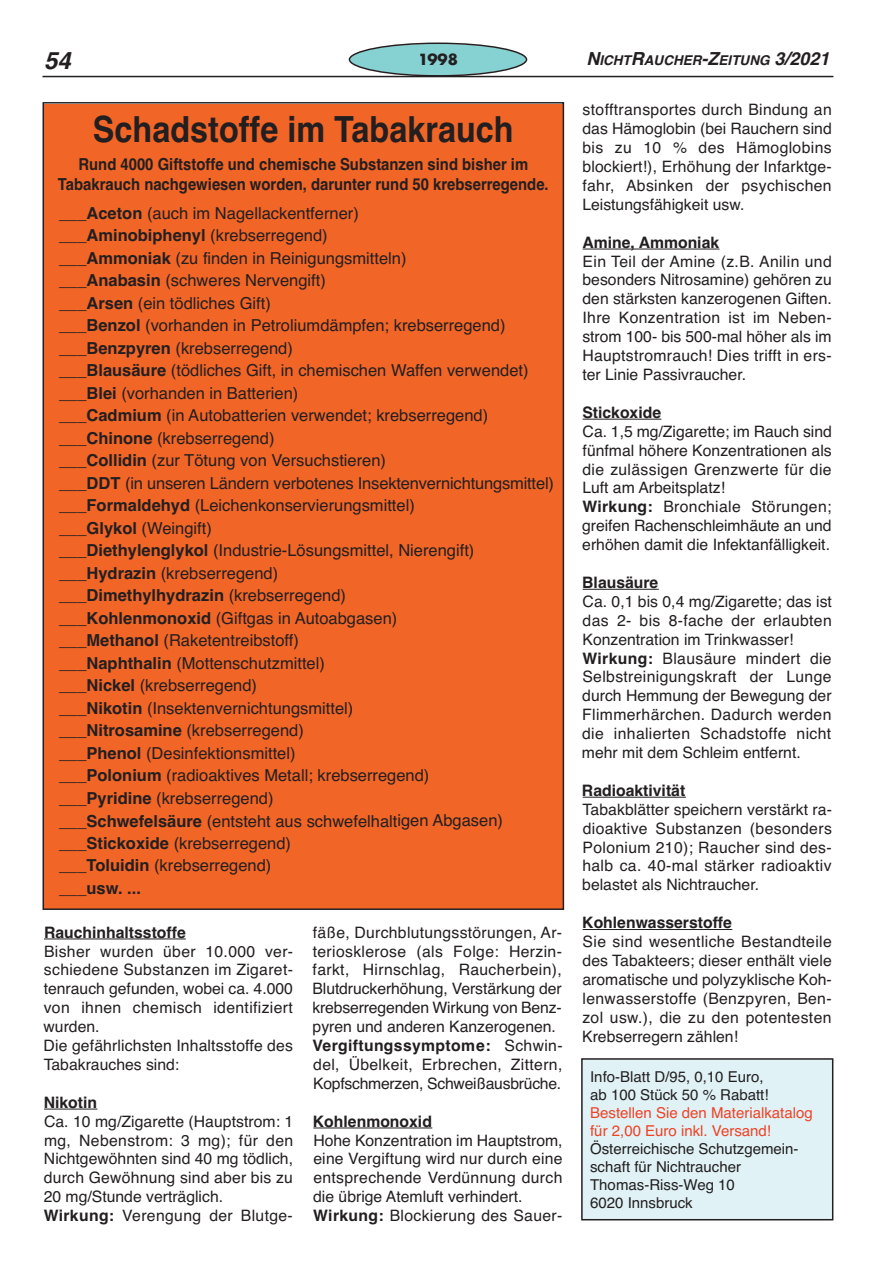
<style>
.page{position:relative;width:893px;height:1263px;background:#fff}
.page>*{position:absolute;margin:0;border:0;box-sizing:border-box;transform-origin:0 0}
.t1{font:700 36px "Helvetica";color:#231f20;scale:.9 1}
.t2{font:italic 700 24px "Helvetica";color:#231f20}
.t3{font:16.5px/22.5px "Helvetica";color:#231f20}
.t4{font:700 16.5px/19.8px "Helvetica";color:#231f20;text-align:center;scale:.9 1}
.t5{font:15.75px/18.9px "Helvetica";letter-spacing:.01em;color:#231f20}
.t6{font:700 15.75px "Helvetica";color:#231f20}
.t7{font:15px/18px "Helvetica";color:#231f20}
.t8{font:15px/18px "Helvetica";color:#ef4226}
.t9{font:700 15px "Futura";color:#231f20}
.t10{font:italic 700 13.5px "Helvetica";color:#231f20}
.s1{font-size:18px}
.s2{font-weight:700}
</style>
<div class="page">
<hr style="left:43px;top:76px;width:790px;height:1px;background:#231f20">
<svg style="left:349px;top:43px;width:178px;height:33px"></svg>
<div style="left:44px;top:104px;width:519px;height:804px;background:#f16527"></div>
<hr style="left:44px;top:938px;width:142px;height:1px;background:#231f20">
<hr style="left:44px;top:1109px;width:53px;height:1px;background:#231f20">
<hr style="left:313px;top:1127px;width:119px;height:1px;background:#231f20">
<hr style="left:583px;top:249px;width:136px;height:1px;background:#231f20">
<hr style="left:583px;top:419px;width:78px;height:1px;background:#231f20">
<hr style="left:583px;top:589px;width:76px;height:1px;background:#231f20">
<hr style="left:583px;top:797px;width:103px;height:1px;background:#231f20">
<hr style="left:583px;top:929px;width:149px;height:1px;background:#231f20">
<div style="left:583px;top:1060px;width:249px;height:159px;background:#e0f2f6"></div>
<div style="left:581px;top:1058px;width:252px;height:162px;border:2px solid #231f20"></div>
<h2 class="t2" style="left:44px;top:46px;width:28px">54</h2>
<p class="t9" style="left:418px;top:49px;width:41px">1998</p>
<p class="t10" style="left:586px;top:52px;width:245px"><span class="s1">N</span>ICHT<span class="s1">R</span>AUCHER<span class="s1">-Z</span>EITUNG <span class="s1">3/2021</span></p>
<h1 class="t1" style="left:93px;top:108px;width:469px">Schadstoffe im Tabakrauch</h1>
<p class="t4" style="left:58px;top:155px;width:547px">Rund 4000 Giftstoffe und chemische Substanzen sind bisher im<br>Tabakrauch nachgewiesen worden, darunter rund 50 krebserregende.</p>
<p class="t3" style="left:59px;top:202px;width:496px">___<span class="s2">Aceton</span> (auch im Nagellackentferner)<br>___<span class="s2">Aminobiphenyl</span> (krebserregend)<br>___<span class="s2">Ammoniak</span> (zu finden in Reinigungsmitteln)<br>___<span class="s2">Anabasin</span> (schweres Nervengift)<br>___<span class="s2">Arsen</span> (ein tödliches Gift)<br>___<span class="s2">Benzol</span> (vorhanden in Petroliumdämpfen; krebserregend) ___<span class="s2">Benzpyren</span> (krebserregend)<br>___<span class="s2">Blausäure</span> (tödliches Gift, in chemischen Waffen verwendet) ___<span class="s2">Blei</span> (vorhanden in Batterien)<br>___<span class="s2">Cadmium</span> (in Autobatterien verwendet; krebserregend) ___<span class="s2">Chinone</span> (krebserregend)<br>___<span class="s2">Collidin</span> (zur Tötung von Versuchstieren)<br>___<span class="s2">DDT</span> (in unseren Ländern verbotenes Insektenvernichtungsmittel) ___<span class="s2">Formaldehyd</span> (Leichenkonservierungsmittel)<br>___<span class="s2">Glykol</span> (Weingift)<br>___<span class="s2">Diethylenglykol</span> (Industrie-Lösungsmittel, Nierengift) ___<span class="s2">Hydrazin</span> (krebserregend)<br>___<span class="s2">Dimethylhydrazin</span> (krebserregend)<br>___<span class="s2">Kohlenmonoxid</span> (Giftgas in Autoabgasen)<br>___<span class="s2">Methanol</span> (Raketentreibstoff)<br>___<span class="s2">Naphthalin</span> (Mottenschutzmittel)<br>___<span class="s2">Nickel</span> (krebserregend)<br>___<span class="s2">Nikotin</span> (Insektenvernichtungsmittel)<br>___<span class="s2">Nitrosamine</span> (krebserregend)<br>___<span class="s2">Phenol</span> (Desinfektionsmittel)<br>___<span class="s2">Polonium</span> (radioaktives Metall; krebserregend)<br>___<span class="s2">Pyridine</span> (krebserregend)<br>___<span class="s2">Schwefelsäure</span> (entsteht aus schwefelhaltigen Abgasen) ___<span class="s2">Stickoxide</span> (krebserregend)<br>___<span class="s2">Toluidin</span> (krebserregend)<br>___<span class="s2">usw. ...</span></p>
<p class="t6" style="left:44px;top:923px;width:143px">Rauchinhaltsstoffe</p>
<p class="t5" style="left:44px;top:942px;width:251px">Bisher wurden über 10.000 ver&shy;schiedene Substanzen im Zigaret&shy;tenrauch gefunden, wobei ca. 4.000 von ihnen chemisch identifiziert wurden.<br>Die gefährlichsten Inhaltsstoffe des<br>Tabakrauches sind:</p>
<p class="t6" style="left:44px;top:1093px;width:55px">Nikotin</p>
<p class="t5" style="left:44px;top:1112px;width:251px">Ca. 10 mg/Zigarette (Hauptstrom: 1 mg, Nebenstrom: 3 mg); für den<br>Nichtgewöhnten sind 40 mg tödlich, durch Gewöhnung sind aber bis zu<br>20 mg/Stunde verträglich.<br><span class="s2">Wirkung:</span> Verengung der Blutge-</p>
<p class="t5" style="left:312px;top:923px;width:252px">fäße, Durchblutungsstörungen, Ar&shy;teriosklerose (als Folge: Herzin&shy;farkt, Hirnschlag, Raucherbein), Blutdruckerhöhung, Verstärkung der krebserregenden Wirkung von Benz - pyren und anderen Kanzerogenen.<br><span class="s2">Vergiftungssymptome:</span> Schwin&shy;del, Übelkeit, Erbrechen, Zittern, Kopfschmerzen, Schweißausbrüche.</p>
<p class="t6" style="left:313px;top:1112px;width:121px">Kohlenmonoxid</p>
<p class="t5" style="left:313px;top:1131px;width:251px">Hohe Konzentration im Hauptstrom, eine Vergiftung wird nur durch eine entsprechende Verdünnung durch die übrige Atemluft verhindert.<br><span class="s2">Wirkung:</span> Blockierung des Sauer-</p>
<p class="t5" style="left:582px;top:100px;width:251px;text-align:justify">stofftransportes durch Bindung an das Hämoglobin (bei Rauchern sind bis zu 10 % des Hämoglobins blockiert!), Erhöhung der Infarktge&shy;fahr, Absinken der psychischen Leis tungsfähigkeit usw.</p>
<p class="t6" style="left:582px;top:233px;width:138px">Amine, Ammoniak</p>
<p class="t5" style="left:582px;top:252px;width:251px;text-align:justify">Ein Teil der Amine (z.B. Anilin und besonders Nitrosamine) gehören zu den stärksten kanzerogenen Giften.<br>Ihre Konzentration ist im Neben&shy;strom 100- bis 500-mal höher als im Hauptstromrauch! Dies trifft in ers - ter Linie Passivraucher.</p>
<p class="t6" style="left:582px;top:403px;width:80px">Stickoxide</p>
<p class="t5" style="left:582px;top:422px;width:251px">Ca. 1,5 mg/Zigarette; im Rauch sind fünfmal höhere Konzentrationen als die zulässigen Grenzwerte für die Luft am Arbeitsplatz!<br><span class="s2">Wirkung:</span> Bronchiale Störungen; greifen Rachenschleimhäute an und erhöhen damit die Infektan fälligkeit.</p>
<p class="t6" style="left:582px;top:573px;width:78px">Blausäure</p>
<p class="t5" style="left:582px;top:592px;width:251px">Ca. 0,1 bis 0,4 mg/Zigarette; das ist das 2- bis 8-fache der erlaubten<br>Konzentration im Trinkwasser!<br><span class="s2">Wirkung:</span> Blausäure mindert die<br>Selbstreinigungskraft der Lunge durch Hemmung der Bewegung der<br>Flimmerhärchen. Dadurch werden die inhalierten Schadstoffe nicht mehr mit dem Schleim entfernt.</p>
<p class="t6" style="left:582px;top:781px;width:105px">Radioaktivität</p>
<p class="t5" style="left:582px;top:800px;width:251px;text-align:justify">Tabakblätter speichern verstärkt ra&shy;dioaktive Substanzen (besonders Polonium 210); Raucher sind des&shy;halb ca. 40-mal stärker radioaktiv belastet als Nichtraucher.</p>
<p class="t6" style="left:582px;top:913px;width:151px">Kohlenwasserstoffe</p>
<p class="t5" style="left:582px;top:932px;width:251px;text-align:justify">Sie sind wesentliche Bestandteile des Tabakteers; dieser enthält viele aromatische und polyzyklische Koh&shy;lenwasserstoffe (Benzpyren, Ben&shy;zol usw.), die zu den potentesten Krebserregern zählen!</p>
<p class="t7" style="left:590px;top:1068px;width:180px">Info-Blatt D/95, 0,10 Euro, ab 100 Stück 50 % Rabatt!</p>
<p class="t8" style="left:590px;top:1104px;width:224px">Bestellen Sie den Materialkatalog für 2,00 Euro inkl. Versand!</p>
<p class="t7" style="left:590px;top:1140px;width:210px">Österreichische Schutzgemein&shy;schaft für Nichtraucher<br>Thomas-Riss-Weg 10<br>6020 Innsbruck</p>
</div>
